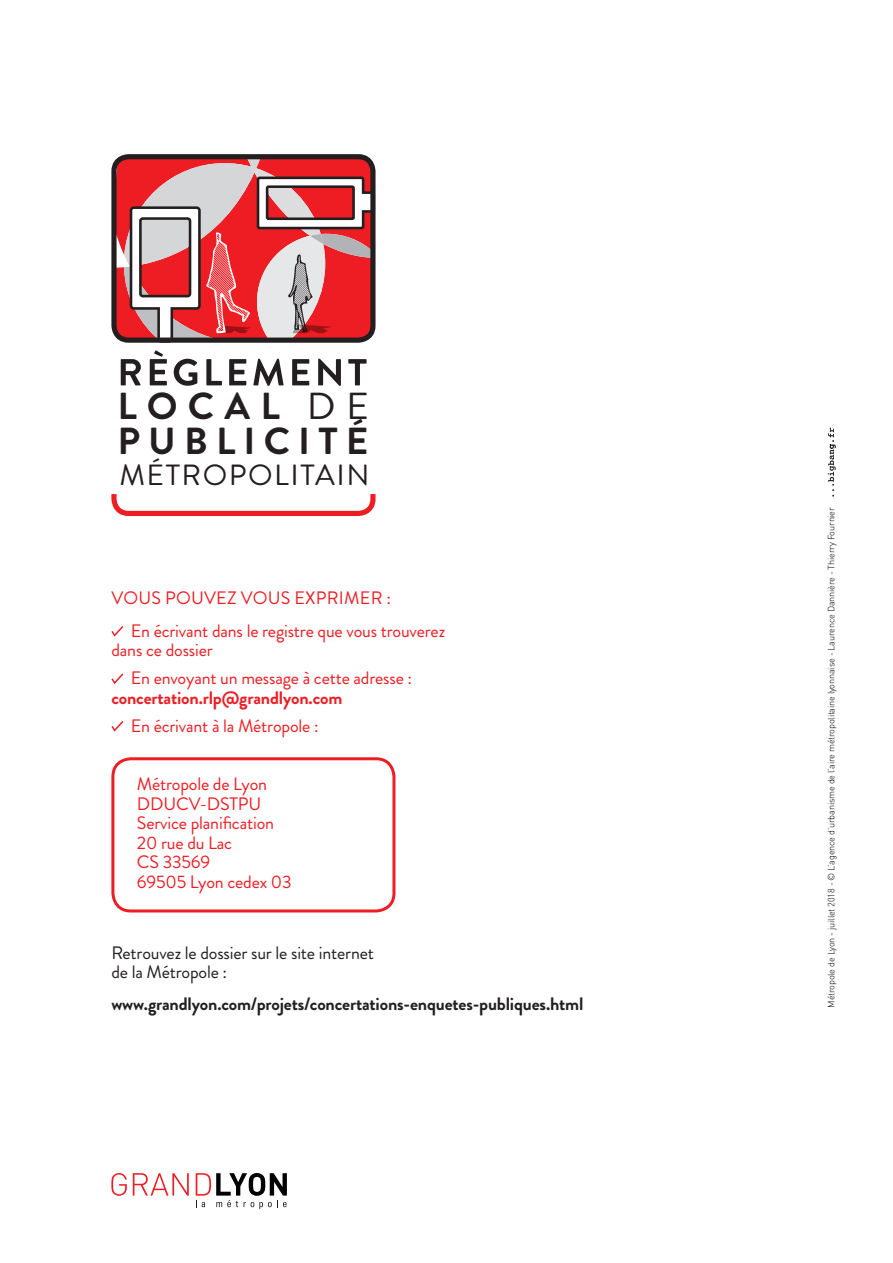
<style>
.page{position:relative;width:893px;height:1263px;background:#fff}
.page>*{position:absolute;margin:0;border:0;box-sizing:border-box;transform-origin:0 0}
.t1{font:700 37.65px "Brandon Grotesque";letter-spacing:.21em;color:#231f20}
.t2{font:29.25px "Brandon Grotesque";letter-spacing:.05em;color:#231f20}
.t3{font:18px/19.5px "Brandon Grotesque";letter-spacing:-.01em;color:#ee1d23}
.t4{font:700 18px "Brandon Grotesque";letter-spacing:-.01em;color:#231f20}
.t5{font:18px/19.5px "Brandon Grotesque";letter-spacing:-.01em;color:#231f20}
.t6{font:700 18px "Brandon Grotesque";letter-spacing:-.01em;color:#ee1d23}
.t7{font:300 9.15px "DIN";letter-spacing:-.02em;color:#000}
.s1{font-weight:400}
</style>
<div class="page">
<svg style="left:111px;top:626px;width:13px;height:11px"></svg>
<svg style="left:111px;top:673px;width:13px;height:11px"></svg>
<svg style="left:111px;top:721px;width:13px;height:11px"></svg>
<div style="left:111px;top:757px;width:284px;height:155px;border:3px solid #ee1d23;border-radius:18px"></div>
<svg style="left:828px;top:428px;width:8px;height:69px"></svg>
<svg style="left:111px;top:1173px;width:16px;height:23px"></svg>
<svg style="left:133px;top:1173px;width:56px;height:22px"></svg>
<svg style="left:196px;top:1173px;width:91px;height:36px"></svg>
<svg style="left:111px;top:494px;width:265px;height:22px"></svg>
<svg style="left:117px;top:160px;width:253px;height:226px"></svg>
<div style="left:111px;top:154px;width:265px;height:189px;border:5px solid #231f20;border-radius:15px"></div>
<h1 class="t1" style="left:117px;top:379px;width:253px">LOCAL <span class="s1">DE</span></h1>
<h2 class="t2" style="left:119px;top:455px;width:252px">MÉTROPOLITAIN</h2>
<h1 class="t1" style="left:117px;top:415px;width:253px">PUBLICITÉ</h1>
<p class="t3" style="left:131px;top:582px;width:316px;line-height:32.2px;text-indent:-19px">VOUS POUVEZ VOUS EXPRIMER :<br>En écrivant dans le registre que vous trouverez</p>
<p class="t3" style="left:131px;top:636px;width:283px;line-height:28px;text-indent:-19px">dans ce dossier<br>En envoyant un message à cette adresse :</p>
<p class="t6" style="left:111px;top:685px;width:232px">concertation.rlp@grandlyon.com</p>
<p class="t3" style="left:131px;top:716px;width:189px">En écrivant à la Métropole :</p>
<p class="t3" style="left:137px;top:774px;width:156px">Métropole de Lyon<br>DDUCV-DSTPU<br>Service planification<br>20 rue du Lac<br>CS 33569<br>69505 Lyon cedex 03</p>
<p class="t5" style="left:111px;top:943px;width:264px">Retrouvez le dossier sur le site internet de la Métropole :</p>
<p class="t4" style="left:111px;top:991px;width:473px">www.grandlyon.com/projets/concertations-enquetes-publiques.html</p>
<p class="t7" style="left:826px;top:1008px;width:502px;rotate:-90deg">Métropole de Lyon - juillet 2018 - © L’agence d’urbanisme de l’aire métropolitaine lyonnaise - Laurence Dannière - Thierry Fournier</p>
</div>
